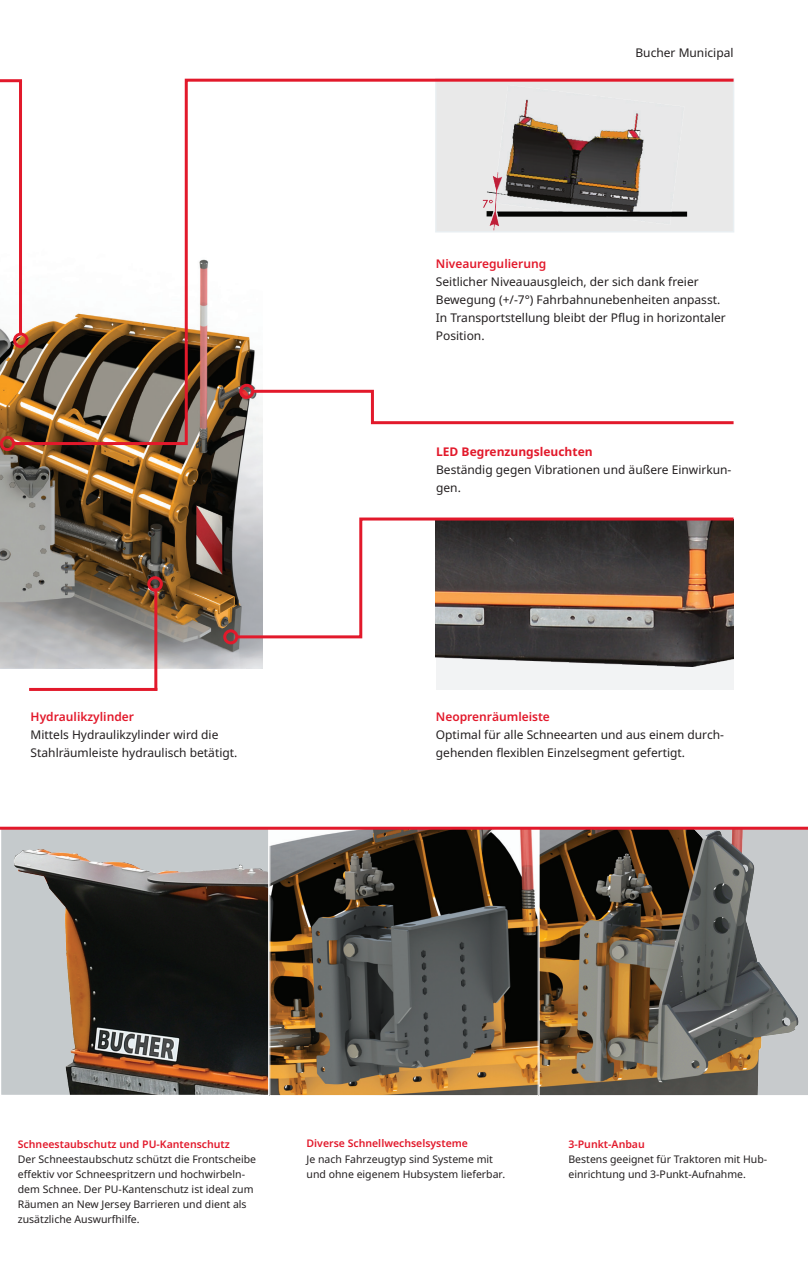
<style>
.page{position:relative;width:808px;height:1263px;background:#fff}
.page>*{position:absolute;margin:0;border:0;box-sizing:border-box;transform-origin:0 0}
.t1{font:12px/18px "Noto Sans";color:#231f20}
.t2{font:600 12px "Noto Sans";color:#e2192b}
.t3{font:700 12px "Noto Sans";color:#e2192b}
.t4{font:10.5px/15px "Noto Sans";color:#231f20}
.t5{font:600 10.5px "Noto Sans";color:#e2192b}
</style>
<div class="page">
<img style="left:0;top:82px;width:262px;height:586px">
<img style="left:3px;top:830px;width:264px;height:263px">
<div style="left:0;top:826px;width:270px;height:270px;border:2px solid #fff"></div>
<svg style="left:539px;top:830px;width:269px;height:266px;background:#756b5e"></svg>
<svg style="left:0;top:830px;width:1px;height:266px"></svg>
<svg style="left:271px;top:830px;width:266px;height:264px;background:#5c5040"></svg>
<div style="left:269px;top:827px;width:270px;height:269px;border:1px solid #fff"></div>
<hr style="left:0;top:827px;width:808px;height:3px;background:#e2192b">
<img style="left:436px;top:640px;width:297px;height:50px">
<svg style="left:11px;top:78px;width:723px;height:368px"></svg>
<div style="left:0;top:436px;width:15px;height:15px;border:3px solid #e2192b;border-radius:50%"></div>
<hr style="left:154px;top:589px;width:3px;height:102px;background:#e2192b">
<div style="left:147px;top:576px;width:16px;height:16px;border:3px solid #e2192b;border-radius:50%"></div>
<hr style="left:29px;top:688px;width:128px;height:3px;background:#e2192b">
<svg style="left:234px;top:516px;width:500px;height:124px"></svg>
<div style="left:223px;top:629px;width:15px;height:15px;border:3px solid #e2192b;border-radius:50%"></div>
<svg style="left:250px;top:388px;width:484px;height:38px"></svg>
<div style="left:239px;top:384px;width:15px;height:15px;border:3px solid #e2192b;border-radius:50%"></div>
<hr style="left:19px;top:81px;width:3px;height:253px;background:#e2192b">
<div style="left:13px;top:333px;width:16px;height:15px;border:3px solid #e2192b;border-radius:50%"></div>
<hr style="left:0;top:79px;width:22px;height:3px;background:#e2192b">
<p class="t2" style="left:31px;top:708px;width:105px">Hydraulikzylinder</p>
<p class="t1" style="left:31px;top:726px;width:208px">Mittels Hydraulikzylinder wird die<br>Stahlräumleiste hydraulisch betätigt.</p>
<p class="t1" style="left:635px;top:44px;width:100px">Bucher Municipal</p>
<p class="t2" style="left:436px;top:255px;width:112px">Niveauregulierung</p>
<p class="t1" style="left:436px;top:273px;width:291px">Seitlicher Niveauausgleich, der sich dank freier Bewegung (+/-7°) Fahrbahnunebenheiten anpasst.<br>In Transportstellung bleibt der Pflug in horizontaler Position.</p>
<p class="t3" style="left:436px;top:443px;width:158px">LED Begrenzungsleuchten</p>
<p class="t1" style="left:436px;top:461px;width:297px">Beständig gegen Vibrationen und äußere Einwirkun&shy;gen.</p>
<p class="t2" style="left:436px;top:708px;width:116px">Neoprenräumleiste</p>
<p class="t1" style="left:436px;top:726px;width:290px">Optimal für alle Schneearten und aus einem durch&shy;gehenden flexiblen Einzelsegment gefertigt.</p>
<p class="t5" style="left:18px;top:1136px;width:214px">Schneestaubschutz und PU-Kantenschutz</p>
<p class="t4" style="left:18px;top:1151px;width:240px">Der Schneestaubschutz schützt die Frontscheibe effektiv vor Schneespritzern und hochwirbeln&shy;dem Schnee. Der PU-Kantenschutz ist ideal zum Räumen an New Jersey Barrieren und dient als zusätzliche Auswurfhilfe.</p>
<p class="t5" style="left:306px;top:1136px;width:163px">Diverse Schnellwechselsysteme</p>
<p class="t4" style="left:306px;top:1151px;width:200px">Je nach Fahrzeugtyp sind Systeme mit und ohne eigenem Hubsystem lieferbar.</p>
<p class="t5" style="left:568px;top:1136px;width:78px">3-Punkt-Anbau</p>
<p class="t4" style="left:568px;top:1152px;width:200px">Bestens geeignet für Traktoren mit Hub&shy;einrichtung und 3-Punkt-Aufnahme.</p>
</div>
